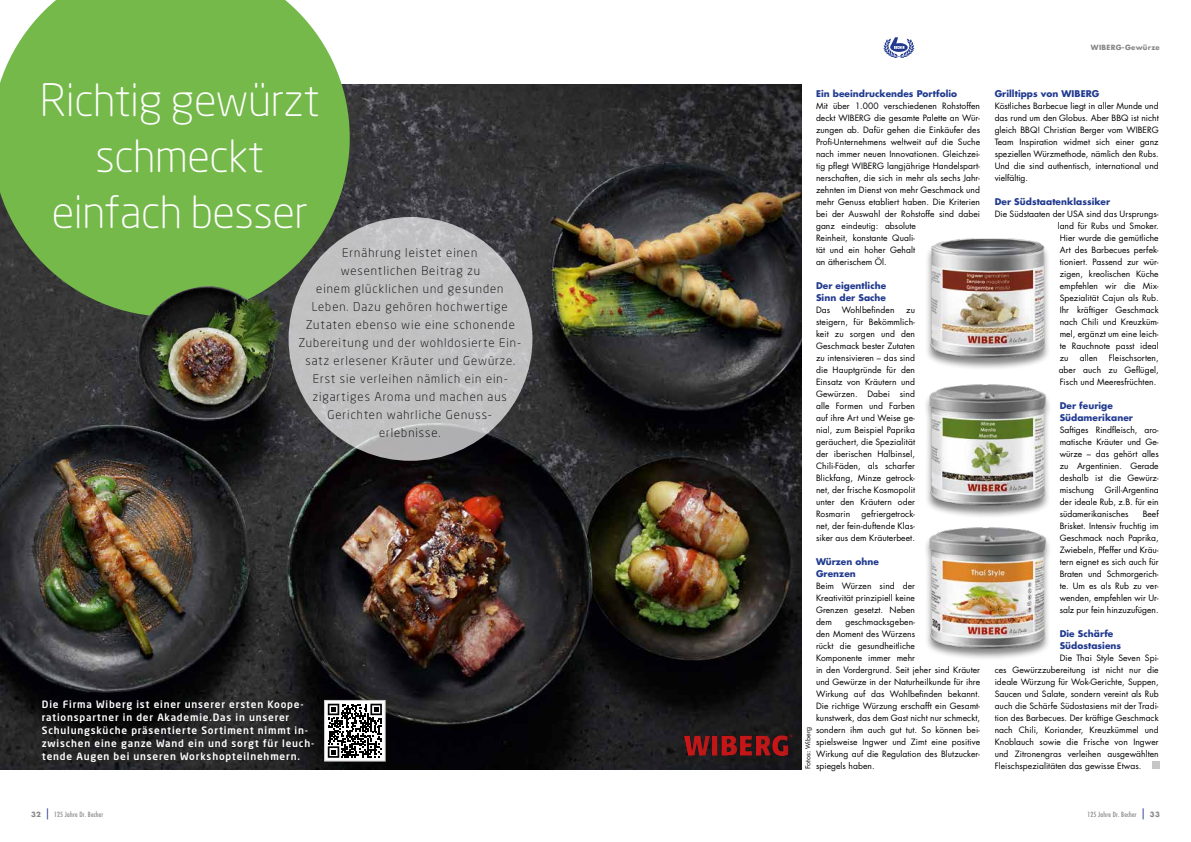
<style>
.page{position:relative;width:1191px;height:842px;background:#fff}
.page>*{position:absolute;margin:0;border:0;box-sizing:border-box;transform-origin:0 0}
.t1{font:300 44px/56px "Neo Sans Std";letter-spacing:-.01em;color:#fff;text-align:center}
.t2{font:300 12px/18px "Neo Sans Std";letter-spacing:.08em;color:#000;text-align:center}
.t3{font:500 10px/13px "Neo Sans Std";letter-spacing:.08em;color:#fff}
.t4{font:700 9px/12px "Futura LT Pro";letter-spacing:.005em;color:#213a8f}
.t5{font:8.5px/12px "Futura LT Pro";letter-spacing:.005em;color:#000;text-align:justify}
.t6{font:500 condensed 7px "Futura LT Pro";letter-spacing:.03em;color:#878787}
.t7{font:700 7px "Futura LT Pro";letter-spacing:.04em;color:#878787}
.t8{font:7px "Futura BT";color:#000}
.s1{font-weight:700;font-stretch:normal}
.s2{font-weight:400;font-stretch:normal;font-size:11px;color:#213a8f}
</style>
<div class="page">
<img style="left:0;top:85px;width:802px;height:684px">
<svg style="left:0;top:0;width:350px;height:317px;background:#76b251"></svg>
<img style="left:137px;top:286px;width:148px;height:139px">
<div style="left:923px;top:526px;width:129px;height:135px;background:#000;opacity:.5"></div>
<img style="left:926px;top:526px;width:122px;height:125px">
<div style="left:923px;top:384px;width:129px;height:134px;background:#000;opacity:.5"></div>
<img style="left:926px;top:384px;width:122px;height:125px">
<div style="left:924px;top:238px;width:127px;height:132px;background:#000;opacity:.5"></div>
<img style="left:926px;top:238px;width:122px;height:123px">
<img style="left:684px;top:735px;width:108px;height:20px">
<div style="left:288px;top:217px;width:244px;height:244px;background:linear-gradient(to bottom,#c4c4c5,#b8b8b9);border-radius:50%"></div>
<div style="left:1151px;top:762px;width:8px;height:7px;background:#c6c6c6"></div>
<svg style="left:883px;top:37px;width:31px;height:21px"></svg>
<div style="left:324px;top:700px;width:61px;height:61px;background:#fff"></div>
<svg style="left:328px;top:704px;width:54px;height:54px"></svg>
<div style="left:324px;top:700px;width:61px;height:61px;border:1px solid #c6c6c6"></div>
<h1 class="t1" style="left:40px;top:71px;width:281px">Richtig gewürzt schmeckt einfach besser</h1>
<p class="t2" style="left:298px;top:243px;width:224px">Ernährung leistet einen<br>wesentlichen Beitrag zu<br>einem glücklichen und gesunden<br>Leben. Dazu gehören hochwertige<br>Zutaten ebenso wie eine schonende<br>Zubereitung und der wohldosierte Ein&shy;satz erlesener Kräuter und Gewürze.<br>Erst sie verleihen nämlich ein ein&shy;zigartiges Aroma und machen aus<br>Gerichten wahrliche Genuss&shy;erlebnisse.</p>
<p class="t3" style="left:42px;top:698px;width:274px">Die Firma Wiberg ist einer unserer ersten Koope&shy;rationspartner in der Akademie.Das in unserer Schulungsküche präsentierte Sortiment nimmt in&shy;zwischen eine ganze Wand ein und sorgt für leuch&shy;tende Augen bei unseren Workshopteilnehmern.</p>
<p class="t7" style="left:1091px;top:42px;width:70px">WIBERG-Gewürze</p>
<p class="t4" style="left:816px;top:87px;width:143px">Ein beeindruckendes Portfolio</p>
<p class="t5" style="left:816px;top:100px;width:166px;text-align:left">Mit über 1.000 verschiedenen Rohstoffen deckt WIBERG die gesamte Palette an Wür&shy;zungen ab. Dafür gehen die Einkäufer des Profi-Unternehmens weltweit auf die Suche nach immer neuen Innovationen. Gleichzei&shy;tig pflegt WIBERG langjährige Handelspart&shy;nerschaften, die sich in mehr als sechs Jahr&shy;zehnten im Dienst von mehr Geschmack und mehr Genuss etabliert haben. Die Kriterien bei der Auswahl der Rohstoffe sind dabei ganz eindeutig: absolute<br>Reinheit, konstante Quali-<br>tät und ein hoher Gehalt<br>an ätherischem Öl.</p>
<p class="t4" style="left:816px;top:279px;width:72px">Der eigentliche<br>Sinn der Sache</p>
<p class="t5" style="left:816px;top:304px;width:16px">Das</p>
<p class="t5" style="left:841px;top:304px;width:54px">Wohlbefinden</p>
<p class="t5" style="left:816px;top:304px;width:101px;text-indent:90px">zu steigern, für Bekömmlich&shy;keit zu sorgen und den Geschmack bester Zutaten zu intensivieren – das sind die Hauptgründe für den Einsatz von Kräutern und Gewürzen. Dabei sind alle Formen und Farben auf ihre Art und Weise ge&shy;nial, zum Beispiel Paprika geräuchert, die Spezialität der iberischen Halbinsel, Chili-Fäden, als scharfer Blickfang, Minze getrock&shy;net, der frische Kosmopolit unter den Kräutern oder Rosmarin</p>
<p class="t5" style="left:816px;top:508px;width:100px;text-indent:46px">gefriergetrock&shy;net, der fein-duftende Klas&shy;siker aus dem Kräuterbeet.</p>
<p class="t4" style="left:816px;top:555px;width:64px">Würzen ohne<br>Grenzen</p>
<p class="t5" style="left:816px;top:580px;width:101px">Beim Würzen sind der Kreativität prinzipiell keine Grenzen gesetzt. Neben dem</p>
<p class="t5" style="left:816px;top:616px;width:166px;text-align:left;text-indent:29px">geschmacksgeben-<br>den Moment des Würzens<br>rückt die gesundheitliche<br>Komponente immer mehr<br>in den Vordergrund. Seit jeher sind Kräuter und Gewürze in der Naturheilkunde für ihre Wirkung auf das Wohlbefinden bekannt.<br>Die richtige Würzung erschafft ein Gesamt&shy;kunstwerk, das dem Gast nicht nur schmeckt, sondern ihm auch gut tut. So können bei&shy;spielsweise Ingwer und Zimt eine positive Wirkung auf die Regulation des Blutzucker&shy;spiegels haben.</p>
<p class="t8" style="left:804px;top:769px;width:44px;rotate:-90deg">Fotos: Wiberg</p>
<p class="t4" style="left:994px;top:87px;width:106px">Grilltipps von WIBERG</p>
<p class="t5" style="left:994px;top:100px;width:166px">Köstliches Barbecue liegt in aller Munde und das rund um den Globus. Aber BBQ ist nicht gleich BBQ! Christian Berger vom WIBERG Team Inspiration widmet sich einer ganz speziellen Würzmethode, nämlich den Rubs.<br>Und die sind authentisch, international und vielfältig.</p>
<p class="t4" style="left:994px;top:195px;width:117px">Der Südstaatenklassiker</p>
<p class="t5" style="left:1057px;top:208px;width:103px;text-indent:-63px">Die Südstaaten der USA sind das Ursprungs&shy;land für Rubs und Smoker.<br>Hier wurde die gemütliche Art des Barbecues perfek&shy;tioniert. Passend zur wür&shy;zigen, kreolischen Küche empfehlen wir die Mix-Spezialität Cajun als Rub.<br>Ihr kräftiger Geschmack nach Chili und Kreuzküm&shy;mel, ergänzt um eine leich&shy;te Rauchnote passt ideal zu</p>
<p class="t5" style="left:1058px;top:352px;width:102px;text-indent:50px">Fleischsorten, aber auch zu Geflügel, Fisch und Meeresfrüchten.</p>
<p class="t4" style="left:1059px;top:399px;width:75px">Der feurige<br>Südamerikaner</p>
<p class="t5" style="left:1059px;top:424px;width:101px">Saftiges Rindfleisch, aro&shy;matische Kräuter und Ge&shy;würze – das gehört alles zu Argentinien. Gerade deshalb ist die Gewürz&shy;mischung</p>
<p class="t5" style="left:1079px;top:352px;width:19px">allen</p>
<p class="t5" style="left:1059px;top:484px;width:100px;text-indent:45px">Grill-Argentina der ideale Rub, z.B. für ein südamerikanisches</p>
<p class="t5" style="left:1059px;top:508px;width:101px;text-indent:83px">Beef Brisket. Intensiv fruchtig im Geschmack nach Paprika, Zwiebeln, Pfeffer und Kräu&shy;tern eignet es sich auch für Braten und Schmorgerich&shy;te. Um es als Rub zu ver&shy;wenden, empfehlen wir Ur&shy;salz pur fein hinzuzufügen.</p>
<p class="t4" style="left:1059px;top:627px;width:63px">Die Schärfe<br>Südostasiens</p>
<p class="t5" style="left:994px;top:652px;width:166px;text-indent:65px">Die Thai Style Seven Spi&shy;ces Gewürzzubereitung ist nicht nur die ideale Würzung für Wok-Gerichte, Suppen, Saucen und Salate, sondern vereint als Rub auch die Schärfe Südostasiens mit der Tradi&shy;tion des Barbecues. Der kräftige Geschmack nach Chili, Koriander, Kreuzkümmel und Knoblauch sowie die Frische von Ingwer und Zitronengras verleihen ausgewählten Fleischspezialitäten das gewisse Etwas.</p>
<p class="t6" style="left:31px;top:810px;width:74px"><span class="s1">32</span> <span class="s2">|</span> 125 Jahre Dr. Becher</p>
<p class="t6" style="left:1087px;top:810px;width:74px">125 Jahre Dr. Becher <span class="s2">|</span> <span class="s1">33</span></p>
</div>
